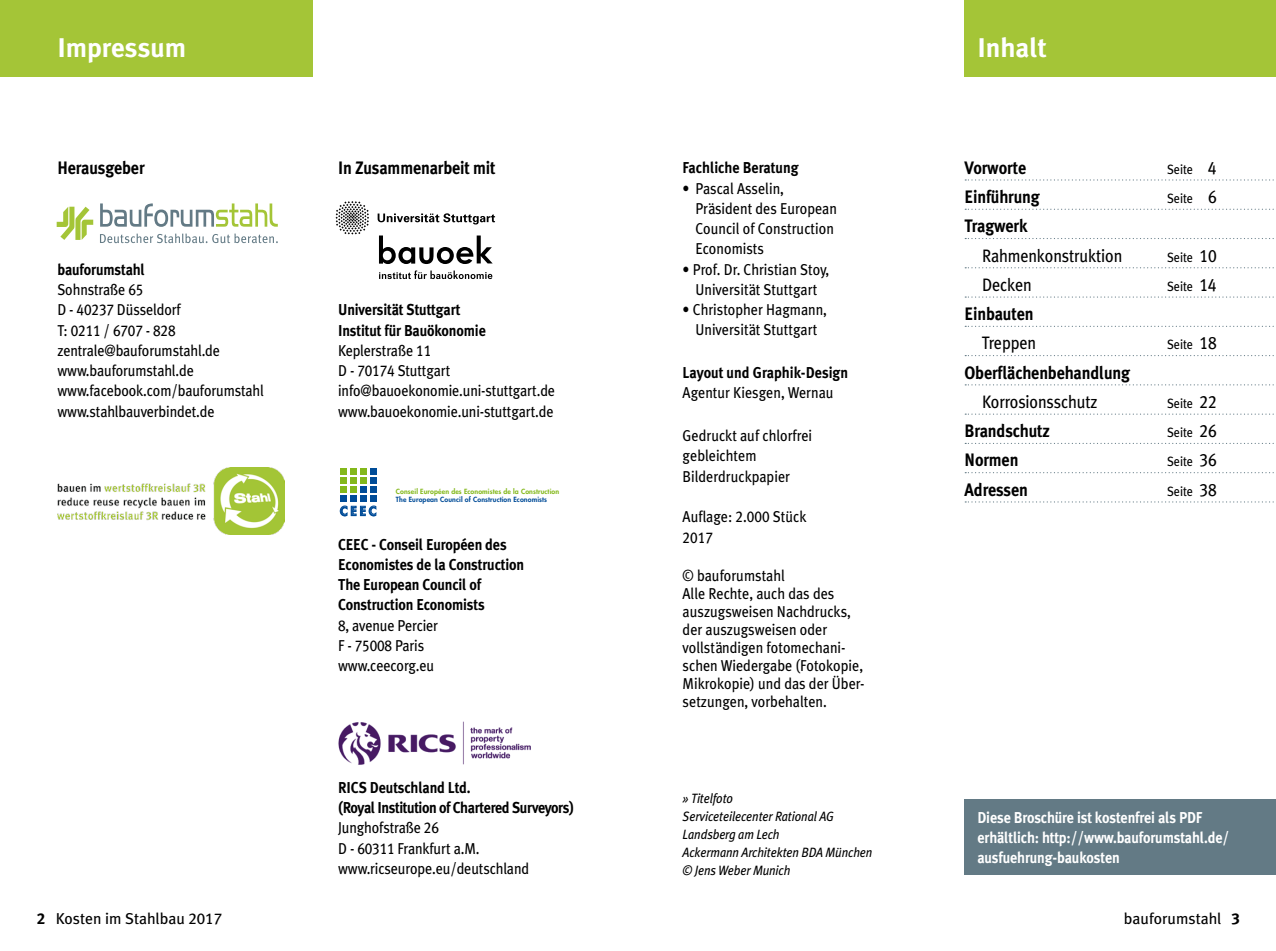
<style>
.page{position:relative;width:1276px;height:951px;background:#fff}
.page>*{position:absolute;margin:0;border:0;box-sizing:border-box;transform-origin:0 0}
.t1{font:700 27px "Meta Plus";color:#fff}
.t2{font:700 18px "Meta Plus";letter-spacing:-.01em;color:#000;scale:.9 1}
.t3{font:18px "Meta Plus";letter-spacing:-.01em;color:#000;scale:.9 1}
.t4{font:15.75px/20.2px "Meta Plus";color:#000;scale:.9 1}
.t5{font:700 15.75px/20.2px "Meta Plus";letter-spacing:-.01em;color:#000;scale:.9 1}
.t6{font:700 15.75px/20.2px "Meta Plus";letter-spacing:-.03em;color:#000;scale:.9 1}
.t7{font:700 15.75px/20.2px "Meta Plus";letter-spacing:-.01em;color:#fff;scale:.9 1}
.t8{font:15.75px "Meta Plus";color:#000}
.t9{font:15.75px "Meta Plus Book Caps";letter-spacing:-.01em;color:#000;scale:.9 1}
.t10{font:italic 13.5px/18px "Meta Plus";letter-spacing:-.01em;color:#000;scale:.9 1}
.t11{font:13.5px "Meta Plus";letter-spacing:-.01em;color:#000;scale:.9 1}
.t12{font:800 12.38px "Futura";color:#004c98}
.t13{font:800 6.98px "Futura";letter-spacing:.015em;color:#83b81a}
.t14{font:800 6.98px "Futura";letter-spacing:.015em;color:#004c98}
.s1{font-weight:700}
.s2{font-family:"Meta Plus Book Caps"}
.s3{font-family:"Meta Plus"}
.s4{font-family:"Meta Plus Book Caps";font-weight:400}
.s5{font-weight:400}
.s6{font-family:"Meta Plus Book Caps";font-size:18px}
.s7{font-family:"Meta Plus Bold Caps"}
</style>
<div class="page">
<svg style="left:335px;top:201px;width:34px;height:33px"></svg>
<svg style="left:378px;top:213px;width:117px;height:11px"></svg>
<svg style="left:379px;top:270px;width:113px;height:9px"></svg>
<svg style="left:379px;top:235px;width:113px;height:29px"></svg>
<div style="left:964px;top:799px;width:312px;height:75px;background:#637a85"></div>
<div style="left:340px;top:467px;width:7px;height:7px;background:#83b81a"></div>
<div style="left:350px;top:467px;width:7px;height:7px;background:#83b81a"></div>
<div style="left:360px;top:467px;width:7px;height:7px;background:#83b81a"></div>
<div style="left:370px;top:467px;width:7px;height:7px;background:#004c98"></div>
<div style="left:340px;top:477px;width:7px;height:6px;background:#83b81a"></div>
<div style="left:350px;top:477px;width:7px;height:6px;background:#83b81a"></div>
<div style="left:360px;top:477px;width:7px;height:6px;background:#83b81a"></div>
<div style="left:370px;top:477px;width:7px;height:6px;background:#004c98"></div>
<div style="left:340px;top:486px;width:7px;height:7px;background:#83b81a"></div>
<div style="left:350px;top:486px;width:7px;height:7px;background:#83b81a"></div>
<div style="left:360px;top:486px;width:7px;height:7px;background:#004c98"></div>
<div style="left:370px;top:486px;width:7px;height:7px;background:#004c98"></div>
<div style="left:340px;top:495px;width:7px;height:7px;background:#004c98"></div>
<div style="left:350px;top:495px;width:7px;height:7px;background:#004c98"></div>
<div style="left:360px;top:495px;width:7px;height:7px;background:#004c98"></div>
<div style="left:370px;top:495px;width:7px;height:7px;background:#004c98"></div>
<svg style="left:340px;top:505px;width:37px;height:11px"></svg>
<img style="left:338px;top:721px;width:193px;height:44px">
<svg style="left:100px;top:203px;width:178px;height:24px"></svg>
<svg style="left:100px;top:233px;width:178px;height:10px"></svg>
<svg style="left:57px;top:207px;width:36px;height:33px"></svg>
<svg style="left:965px;top:179px;width:309px;height:1px"></svg>
<svg style="left:965px;top:209px;width:309px;height:1px"></svg>
<svg style="left:965px;top:238px;width:309px;height:1px"></svg>
<svg style="left:965px;top:267px;width:309px;height:1px"></svg>
<svg style="left:965px;top:296px;width:309px;height:1px"></svg>
<svg style="left:965px;top:326px;width:309px;height:1px"></svg>
<svg style="left:965px;top:355px;width:309px;height:1px"></svg>
<svg style="left:965px;top:384px;width:309px;height:1px"></svg>
<svg style="left:965px;top:413px;width:309px;height:1px"></svg>
<svg style="left:965px;top:443px;width:309px;height:1px"></svg>
<svg style="left:965px;top:472px;width:309px;height:1px"></svg>
<svg style="left:965px;top:501px;width:309px;height:1px"></svg>
<div style="left:0;top:0;width:313px;height:77px;background:#a4c537"></div>
<div style="left:964px;top:0;width:312px;height:77px;background:#a4c537"></div>
<img style="left:57px;top:467px;width:228px;height:67px">
<h1 class="t1" style="left:57px;top:32px;width:130px">Impressum</h1>
<h1 class="t1" style="left:977px;top:32px;width:71px">Inhalt</h1>
<p class="t2" style="left:57px;top:157px;width:99px">Herausgeber</p>
<p class="t4" style="left:57px;top:259px;width:138px"><span class="s1">bauforumstahl<br></span>Sohnstraße <span class="s2">65<br></span>D - <span class="s2">40237</span> Düsseldorf</p>
<p class="t9" style="left:57px;top:321px;width:133px"><span class="s3">T:</span> 0211 <span class="s3">/</span> 6707 <span class="s3">-</span> 828</p>
<p class="t4" style="left:57px;top:340px;width:231px">zentrale@bauforumstahl.de www.bauforumstahl.de www.facebook.com/bauforumstahl www.stahlbauverbindet.de</p>
<p class="t2" style="left:338px;top:157px;width:176px">In Zusammenarbeit mit</p>
<p class="t4" style="left:338px;top:299px;width:243px"><span class="s1">Universität Stuttgart<br>Institut für Bauökonomie<br></span>Keplerstraße <span class="s2">11<br></span>D - <span class="s2">70174</span> Stuttgart info@bauoekonomie.uni-stuttgart.de www.bauoekonomie.uni-stuttgart.de</p>
<p class="t12" style="left:340px;top:502px;width:38px">CEEC</p>
<p class="t13" style="left:396px;top:486px;width:165px">Conseil Européen des Economistes de la Construction</p>
<p class="t14" style="left:396px;top:494px;width:153px">The European Council of Construction Economists</p>
<p class="t5" style="left:338px;top:534px;width:208px">CEEC - Conseil Européen des<br>Economistes de la Construction<br>The European Council of<br>Construction Economists<br><span class="s4">8</span><span class="s5">, avenue Percier<br>F -</span> <span class="s4">75008</span> <span class="s5">Paris www.ceecorg.eu</span></p>
<p class="t6" style="left:338px;top:777px;width:264px">RICS Deutschland Ltd.<br>(Royal Institution of Chartered Surveyors)<br><span class="s5">Junghofstraße</span> <span class="s4">26<br></span><span class="s5">D -</span> <span class="s4">60311</span> <span class="s5">Frankfurt a.M. www.ricseurope.eu/deutschland</span></p>
<p class="t5" style="left:682px;top:157px;width:130px">Fachliche Beratung</p>
<p class="t4" style="left:695px;top:178px;width:159px;text-indent:-13px">• Pascal Asselin,<br>Präsident des European<br>Council of Construction<br>Economists</p>
<p class="t4" style="left:682px;top:259px;width:164px;text-align:center">• Prof. Dr. Christian Stoy,<br>Universität Stuttgart</p>
<p class="t4" style="left:682px;top:299px;width:162px;text-align:center">• Christopher Hagmann,<br>Universität Stuttgart</p>
<p class="t5" style="left:682px;top:362px;width:185px">Layout und Graphik-Design</p>
<p class="t4" style="left:682px;top:382px;width:169px">Agentur Kiesgen, Wernau</p>
<p class="t4" style="left:682px;top:425px;width:145px">Gedruckt auf chlorfrei gebleichtem<br>Bilderdruckpapier</p>
<p class="t4" style="left:682px;top:506px;width:139px">Auflage: <span class="s2">2</span>.<span class="s2">000</span> Stück</p>
<p class="t9" style="left:682px;top:528px;width:35px">2017</p>
<p class="t4" style="left:682px;top:566px;width:204px;line-height:18px">© bauforumstahl<br>Alle Rechte, auch das des auszugsweisen Nachdrucks, der auszugsweisen oder vollständigen fotomechani&shy;schen Wiedergabe (Fotokopie,<br>Mikrokopie) und das der Über&shy;setzungen, vorbehalten.</p>
<p class="t10" style="left:682px;top:789px;width:212px">» Titelfoto<br>Serviceteilecenter Rational AG<br>Landsberg am Lech<br>Ackermann Architekten BDA München © Jens Weber Munich</p>
<p class="t2" style="left:964px;top:157px;width:70px">Vorworte</p>
<p class="t11" style="left:1167px;top:161px;width:57px">Seite <span class="s6">4</span></p>
<p class="t2" style="left:964px;top:186px;width:85px">Einführung</p>
<p class="t11" style="left:1167px;top:190px;width:57px">Seite <span class="s6">6</span></p>
<p class="t2" style="left:964px;top:216px;width:71px">Tragwerk</p>
<p class="t3" style="left:982px;top:245px;width:157px">Rahmenkonstruktion</p>
<p class="t11" style="left:1167px;top:249px;width:57px">Seite <span class="s6">10</span></p>
<p class="t3" style="left:982px;top:274px;width:57px">Decken</p>
<p class="t11" style="left:1167px;top:278px;width:57px">Seite <span class="s6">14</span></p>
<p class="t2" style="left:964px;top:303px;width:78px">Einbauten</p>
<p class="t3" style="left:981px;top:332px;width:62px">Treppen</p>
<p class="t11" style="left:1167px;top:337px;width:57px">Seite <span class="s6">18</span></p>
<p class="t2" style="left:964px;top:362px;width:185px">Oberflächenbehandlung</p>
<p class="t3" style="left:982px;top:391px;width:130px">Korrosionsschutz</p>
<p class="t11" style="left:1167px;top:395px;width:57px">Seite <span class="s6">22</span></p>
<p class="t2" style="left:964px;top:420px;width:96px">Brandschutz</p>
<p class="t11" style="left:1167px;top:424px;width:57px">Seite <span class="s6">26</span></p>
<p class="t2" style="left:964px;top:450px;width:61px">Normen</p>
<p class="t11" style="left:1167px;top:454px;width:57px">Seite <span class="s6">36</span></p>
<p class="t2" style="left:964px;top:479px;width:72px">Adressen</p>
<p class="t11" style="left:1167px;top:483px;width:57px">Seite <span class="s6">38</span></p>
<p class="t7" style="left:977px;top:806px;width:281px">Diese Broschüre ist kostenfrei als PDF erhältlich: http://www.bauforumstahl.de/ ausfuehrung-baukosten</p>
<p class="t8" style="left:37px;top:908px;width:187px"><span class="s7">2</span> Kosten im Stahlbau <span class="s2">2017</span></p>
<p class="t8" style="left:1124px;top:908px;width:117px">bauforumstahl <span class="s7">3</span></p>
</div>
